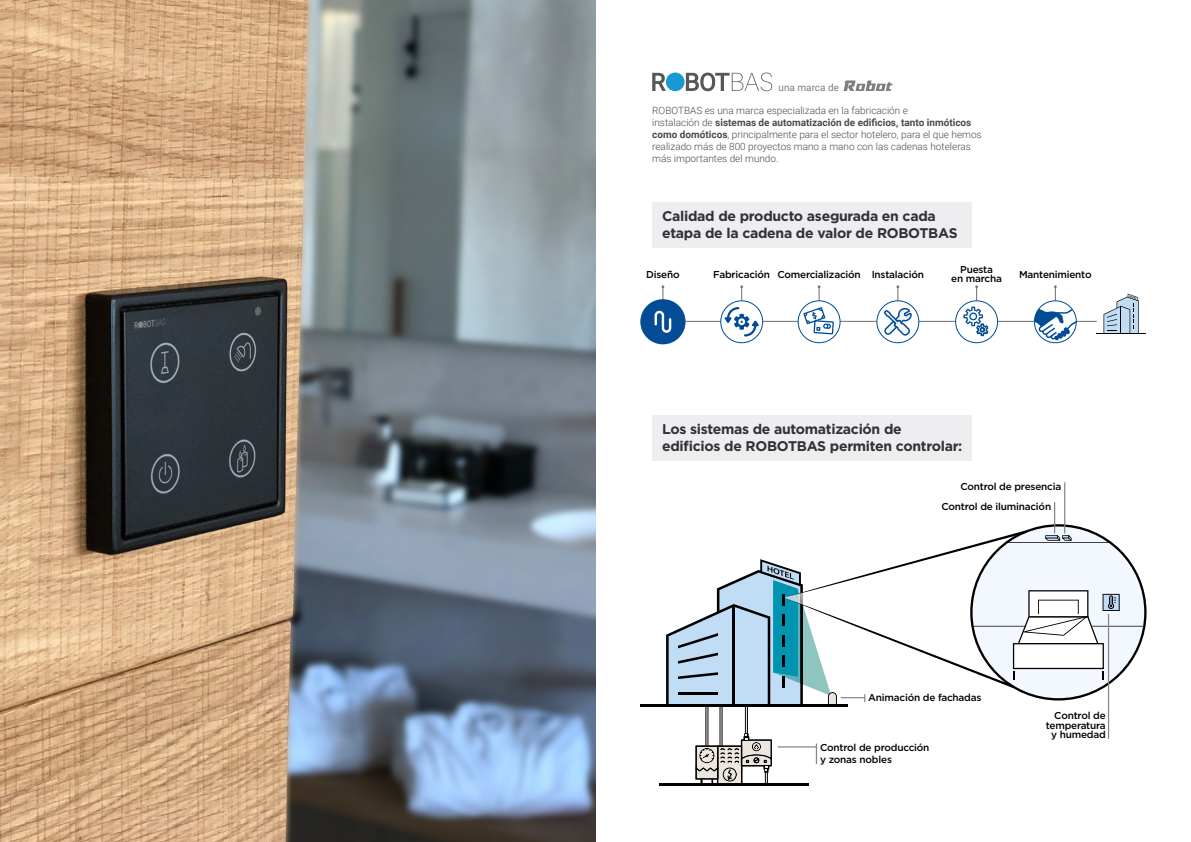
<style>
.page{position:relative;width:1191px;height:842px;background:#fff}
.page>*{position:absolute;margin:0;border:0;box-sizing:border-box;transform-origin:0 0}
.t1{font:700 14px/16.8px "Gotham";letter-spacing:-.02em;color:#303235}
.t2{font:300 10px/12px "Roboto";color:#4a4a49}
.t3{font:500 10px/9.5px "Gotham";letter-spacing:-.02em;color:#000}
.t4{font:10px "Roboto";color:#7e7e7d}
.s1{font-weight:700}
</style>
<div class="page">
<hr style="left:659px;top:784px;width:149px;height:2px;background:#020203">
<hr style="left:640px;top:704px;width:207px;height:3px;background:#000">
<img style="left:0;top:0;width:595px;height:842px">
<hr style="left:640px;top:321px;width:456px;height:1px;background:#706f6f">
<hr style="left:1096px;top:333px;width:50px;height:1px;background:#000">
<svg style="left:1103px;top:294px;width:35px;height:39px"></svg>
<div style="left:640px;top:299px;width:45px;height:45px;background:#044c95;border-radius:50%"></div>
<svg style="left:654px;top:285px;width:17px;height:48px"></svg>
<svg style="left:720px;top:301px;width:42px;height:42px"></svg>
<div style="left:720px;top:300px;width:43px;height:43px;border:1px solid #004d96;border-radius:50%"></div>
<svg style="left:724px;top:285px;width:35px;height:51px"></svg>
<svg style="left:1034px;top:285px;width:42px;height:56px"></svg>
<div style="left:1034px;top:300px;width:42px;height:43px;border:1px solid #004d96;border-radius:50%"></div>
<div style="left:877px;top:301px;width:41px;height:42px;background:#fff;border-radius:50%"></div>
<div style="left:876px;top:300px;width:43px;height:43px;border:1px solid #004d96;border-radius:50%"></div>
<svg style="left:884px;top:285px;width:27px;height:51px"></svg>
<svg style="left:798px;top:301px;width:42px;height:42px"></svg>
<div style="left:797px;top:300px;width:43px;height:43px;border:1px solid #004d96;border-radius:50%"></div>
<svg style="left:803px;top:285px;width:31px;height:49px"></svg>
<div style="left:955px;top:301px;width:42px;height:42px;background:#fff;border-radius:50%"></div>
<div style="left:955px;top:300px;width:43px;height:43px;border:1px solid #004d96;border-radius:50%"></div>
<svg style="left:963px;top:285px;width:25px;height:51px"></svg>
<hr style="left:1064px;top:482px;width:1px;height:52px;background:#878787">
<hr style="left:1054px;top:502px;width:1px;height:32px;background:#878787">
<svg style="left:666px;top:524px;width:480px;height:262px"></svg>
<div style="left:666px;top:73px;width:18px;height:18px;background:#1899d6;border-radius:50%"></div>
<svg style="left:652px;top:73px;width:14px;height:18px"></svg>
<svg style="left:686px;top:73px;width:86px;height:18px"></svg>
<svg style="left:843px;top:80px;width:50px;height:11px"></svg>
<div style="left:652px;top:415px;width:319px;height:45px;background:#f4f3f4"></div>
<div style="left:652px;top:202px;width:319px;height:46px;background:#f4f3f4"></div>
<p class="t4" style="left:778px;top:80px;width:62px">una marca de</p>
<p class="t2" style="left:652px;top:104px;width:331px">ROBOTBAS es una marca especializada en la fabricación e<br>instalación de <span class="s1">sistemas de automatización de edificios, tanto inmóticos como domóticos</span>, principalmente para el sector hotelero, para el que hemos realizado más de 800 proyectos mano a mano con las cadenas hoteleras más importantes del mundo.</p>
<h1 class="t1" style="left:662px;top:208px;width:297px">Calidad de producto asegurada en cada etapa de la cadena de valor de ROBOTBAS</h1>
<p class="t3" style="left:951px;top:265px;width:52px;line-height:9.1px;text-align:center">Puesta<br>en marcha</p>
<p class="t3" style="left:646px;top:269px;width:35px">Diseño</p>
<p class="t3" style="left:713px;top:269px;width:212px">Fabricación Comercialización Instalación</p>
<p class="t3" style="left:1019px;top:269px;width:74px">Mantenimiento</p>
<h1 class="t1" style="left:662px;top:420px;width:302px">Los sistemas de automatización de edificios de ROBOTBAS permiten controlar:</h1>
<p class="t3" style="left:941px;top:477px;width:121px;line-height:19.8px;text-indent:19px">Control de presencia<br>Control de iluminación</p>
<p class="t3" style="left:868px;top:693px;width:115px">Animación de fachadas</p>
<p class="t3" style="left:820px;top:741px;width:111px;line-height:12px">Control de producción y zonas nobles</p>
<p class="t3" style="left:1045px;top:711px;width:61px;text-align:right">Control de temperatura y humedad</p>
</div>
